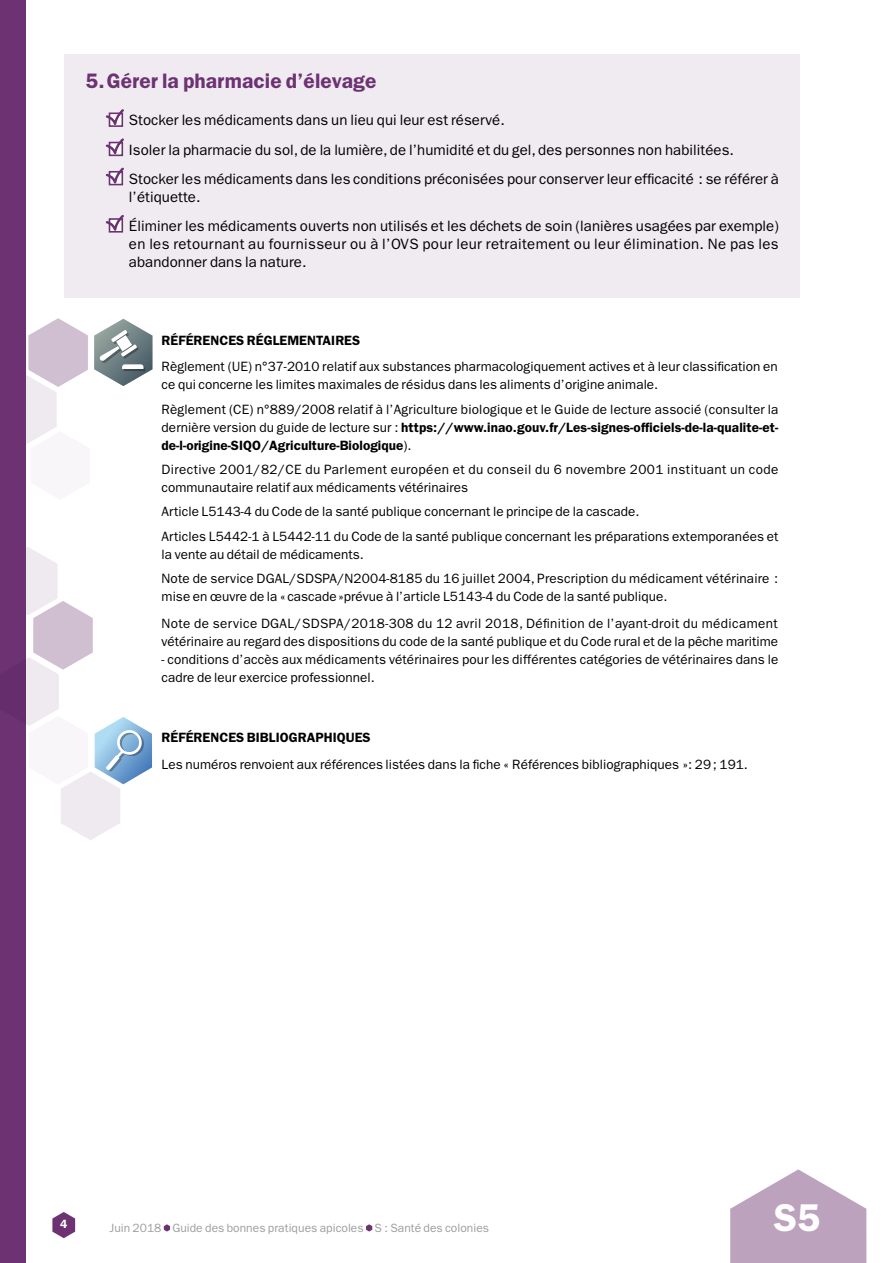
<style>
.page{position:relative;width:893px;height:1263px;background:#fff}
.page>*{position:absolute;margin:0;border:0;box-sizing:border-box;transform-origin:0 0}
.t1{font:600 38.85px "ITC Franklin Gothic Std";color:#fff}
.t2{font:600 21px "ITC Franklin Gothic Std";letter-spacing:.005em;color:#6c3272}
.t3{font:15px/29.2px "ITC Franklin Gothic Std";letter-spacing:.005em;color:#000}
.t4{font:15px/18px "ITC Franklin Gothic Std";letter-spacing:.025em;color:#000}
.t5{font:13.5px/18px "ITC Franklin Gothic Std";letter-spacing:.005em;color:#000}
.t6{font:13.5px/18px "ITC Franklin Gothic Std";letter-spacing:.03em;color:#000}
.t7{font:600 13.5px "ITC Franklin Gothic Std";letter-spacing:.005em;color:#000}
.t8{font:12px "ITC Franklin Gothic Std";letter-spacing:.005em;color:#9c9e9f}
.t9{font:600 12px "ITC Franklin Gothic Std";color:#fff}
.s1{font-weight:600}
</style>
<div class="page">
<div style="left:64px;top:54px;width:735px;height:243px;background:#f0eaf1"></div>
<svg style="left:730px;top:1169px;width:136px;height:94px"></svg>
<svg style="left:52px;top:1212px;width:23px;height:26px"></svg>
<svg style="left:164px;top:1224px;width:6px;height:7px"></svg>
<svg style="left:366px;top:1224px;width:6px;height:7px"></svg>
<svg style="left:105px;top:109px;width:19px;height:77px"></svg>
<svg style="left:105px;top:215px;width:19px;height:18px"></svg>
<div style="left:0;top:0;width:26px;height:1263px;background:#6c3272"></div>
<svg style="left:26px;top:318px;width:127px;height:126px"></svg>
<svg style="left:26px;top:547px;width:126px;height:293px"></svg>
<h2 class="t2" style="left:86px;top:68px;width:292px">5.Gérer la pharmacie d’élevage</h2>
<p class="t3" style="left:129px;top:106px;width:651px">Stocker les médicaments dans un lieu qui leur est réservé.<br>Isoler la pharmacie du sol, de la lumière, de l’humidité et du gel, des personnes non habilitées.<br>Stocker les médicaments dans les conditions préconisées pour conserver leur efficacité : se référer à</p>
<p class="t3" style="left:129px;top:182px;width:651px">l’étiquette.<br>Éliminer les médicaments ouverts non utilisés et les déchets de soin (lanières usagées par exemple)</p>
<p class="t4" style="left:129px;top:235px;width:651px">en les retournant au fournisseur ou à l’OVS pour leur retraitement ou leur élimination. Ne pas les abandonner dans la nature.</p>
<p class="t7" style="left:162px;top:332px;width:200px">RÉFÉRENCES RÉGLEMENTAIRES</p>
<p class="t5" style="left:162px;top:358px;width:618px">Règlement (UE) n°37-2010 relatif aux substances pharmacologiquement actives et à leur classification en ce qui concerne les limites maximales de résidus dans les aliments d’origine animale.</p>
<p class="t5" style="left:162px;top:400px;width:618px;text-align:justify">Règlement (CE) n°889/2008 relatif à l’Agriculture biologique et le Guide de lecture associé (consulter la dernière version du guide de lecture sur : <span class="s1">https://www.inao.gouv.fr/Les-signes-officiels-de-la-qualite-et&shy;de-l-origine-SIQO/Agriculture-Biologique</span>).</p>
<p class="t6" style="left:162px;top:460px;width:618px">Directive 2001/82/CE du Parlement européen et du conseil du 6 novembre 2001 instituant un code communautaire relatif aux médicaments vétérinaires</p>
<p class="t5" style="left:162px;top:500px;width:618px;line-height:24.5px">Article L5143-4 du Code de la santé publique concernant le principe de la cascade.<br>Articles L5442-1 à L5442-11 du Code de la santé publique concernant les préparations extemporanées et</p>
<p class="t5" style="left:162px;top:542px;width:618px;line-height:24.5px">la vente au détail de médicaments.<br>Note de service DGAL/SDSPA/N2004-8185 du 16 juillet 2004, Prescription du médicament vétérinaire :</p>
<p class="t6" style="left:162px;top:583px;width:618px;line-height:26.5px">mise en œuvre de la « cascade»prévue à l’article L5143-4 du Code de la santé publique.<br>Note de service DGAL/SDSPA/2018-308 du 12 avril 2018, Définition de l’ayant-droit du médicament</p>
<p class="t5" style="left:162px;top:632px;width:618px">vétérinaire au regard des dispositions du code de la santé publique et du Code rural et de la pêche maritime</p>
<p class="t5" style="left:162px;top:650px;width:618px">- conditions d’accès aux médicaments vétérinaires pour les différentes catégories de vétérinaires dans le cadre de leur exercice professionnel.</p>
<p class="t7" style="left:162px;top:729px;width:211px">RÉFÉRENCES BIBLIOGRAPHIQUES</p>
<p class="t5" style="left:162px;top:755px;width:588px">Les numéros renvoient aux références listées dans la fiche « Références bibliographiques »: 29; 191.</p>
<p class="t9" style="left:60px;top:1217px;width:9px">4</p>
<p class="t8" style="left:109px;top:1220px;width:381px">Juin 2018 Guide des bonnes pratiques apicoles S : Santé des colonies</p>
<h1 class="t1" style="left:774px;top:1195px;width:48px">S5</h1>
</div>
